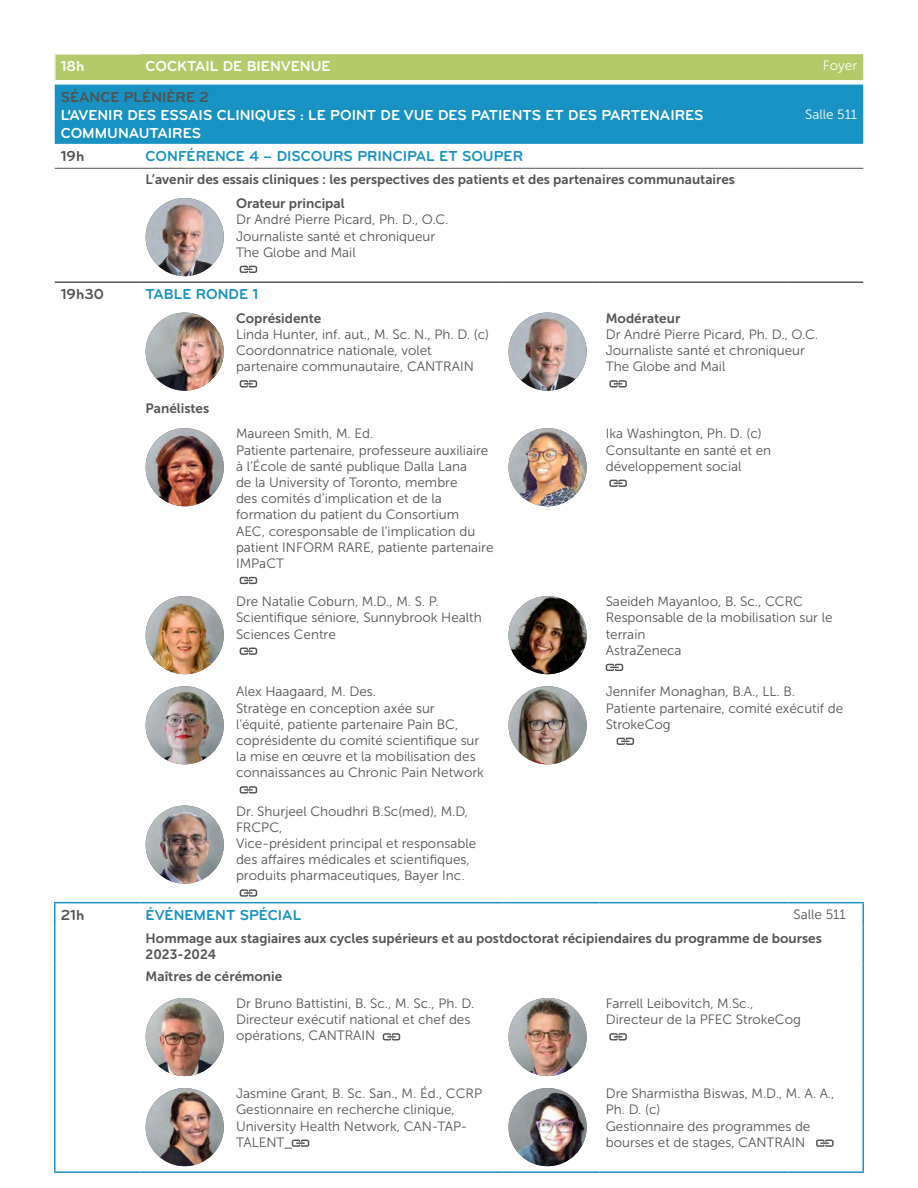
<style>
.page{position:relative;width:918px;height:1188px;background:#fff}
.page>*{position:absolute;margin:0;border:0;box-sizing:border-box;transform-origin:0 0}
.t1{font:15px/18px "Bryant Pro Bold Alternate";color:#fff}
.t2{font:15px "Bryant Pro Bold Alternate";color:#1792c2}
.t3{font:700 15px "Bryant Pro";color:#fff}
.t4{font:15px "Bryant Pro Bold Alternate";color:#525252}
.t5{font:13.5px/16.2px "Museo Sans 300";color:#525352}
.t6{font:13.5px/16.2px "Museo Sans 700";color:#525352}
.t7{font:13.5px "Museo Sans 300";color:#fff}
.s1{color:#525252}
.s2{font-family:"Museo Sans 700"}
</style>
<div class="page">
<div style="left:55px;top:54px;width:85px;height:26px;background:#b3ca69"></div>
<div style="left:140px;top:54px;width:723px;height:26px;background:#b3ca69"></div>
<div style="left:55px;top:85px;width:808px;height:59px;background:#1792c2"></div>
<hr style="left:54px;top:54px;width:86px;height:1px;background:#f4f4f5">
<hr style="left:54px;top:54px;width:2px;height:26px;background:#f4f4f5">
<hr style="left:55px;top:282px;width:85px;height:1px;background:#000">
<hr style="left:140px;top:282px;width:90px;height:1px;background:#000">
<hr style="left:230px;top:282px;width:273px;height:1px;background:#000">
<hr style="left:503px;top:282px;width:97px;height:1px;background:#000">
<hr style="left:600px;top:282px;width:188px;height:1px;background:#000">
<hr style="left:788px;top:282px;width:75px;height:1px;background:#000">
<hr style="left:55px;top:168px;width:85px;height:1px;background:#525252">
<hr style="left:140px;top:168px;width:90px;height:1px;background:#525252">
<hr style="left:230px;top:168px;width:273px;height:1px;background:#525252">
<hr style="left:503px;top:168px;width:97px;height:1px;background:#525252">
<hr style="left:600px;top:168px;width:188px;height:1px;background:#525252">
<hr style="left:788px;top:168px;width:75px;height:1px;background:#525252">
<hr style="left:54px;top:902px;width:86px;height:1px;background:#1792c2">
<hr style="left:54px;top:903px;width:2px;height:23px;background:#1792c2">
<hr style="left:140px;top:902px;width:90px;height:1px;background:#1792c2">
<hr style="left:230px;top:902px;width:273px;height:1px;background:#1792c2">
<hr style="left:503px;top:902px;width:97px;height:1px;background:#1792c2">
<hr style="left:600px;top:902px;width:188px;height:1px;background:#1792c2">
<hr style="left:788px;top:902px;width:76px;height:1px;background:#1792c2">
<hr style="left:862px;top:903px;width:2px;height:23px;background:#1792c2">
<hr style="left:54px;top:926px;width:2px;height:39px;background:#1792c2">
<hr style="left:862px;top:926px;width:2px;height:39px;background:#1792c2">
<hr style="left:54px;top:965px;width:2px;height:27px;background:#1792c2">
<hr style="left:862px;top:965px;width:2px;height:27px;background:#1792c2">
<hr style="left:54px;top:992px;width:2px;height:90px;background:#1792c2">
<hr style="left:862px;top:992px;width:2px;height:90px;background:#1792c2">
<hr style="left:54px;top:1082px;width:2px;height:89px;background:#1792c2">
<hr style="left:862px;top:1082px;width:2px;height:89px;background:#1792c2">
<hr style="left:54px;top:1171px;width:86px;height:2px;background:#1792c2">
<hr style="left:140px;top:1171px;width:90px;height:2px;background:#1792c2">
<hr style="left:230px;top:1171px;width:273px;height:2px;background:#1792c2">
<hr style="left:503px;top:1171px;width:97px;height:2px;background:#1792c2">
<hr style="left:600px;top:1171px;width:188px;height:2px;background:#1792c2">
<hr style="left:788px;top:1171px;width:76px;height:2px;background:#1792c2">
<img style="left:146px;top:198px;width:78px;height:78px;border-radius:39px">
<svg style="left:240px;top:266px;width:17px;height:7px"></svg>
<img style="left:146px;top:313px;width:78px;height:78px;border-radius:39px">
<svg style="left:240px;top:380px;width:17px;height:7px"></svg>
<img style="left:509px;top:313px;width:78px;height:78px;border-radius:39px">
<svg style="left:609px;top:380px;width:18px;height:7px"></svg>
<img style="left:146px;top:428px;width:78px;height:78px;border-radius:39px">
<svg style="left:240px;top:577px;width:17px;height:7px"></svg>
<img style="left:509px;top:428px;width:78px;height:78px;border-radius:39px">
<svg style="left:609px;top:480px;width:18px;height:7px"></svg>
<img style="left:146px;top:596px;width:78px;height:78px;border-radius:39px">
<svg style="left:240px;top:648px;width:17px;height:7px"></svg>
<img style="left:509px;top:596px;width:78px;height:78px;border-radius:39px">
<svg style="left:606px;top:664px;width:17px;height:7px"></svg>
<img style="left:146px;top:686px;width:78px;height:78px;border-radius:39px">
<svg style="left:240px;top:786px;width:17px;height:8px"></svg>
<img style="left:509px;top:686px;width:78px;height:78px;border-radius:39px">
<svg style="left:617px;top:738px;width:17px;height:7px"></svg>
<img style="left:146px;top:806px;width:78px;height:78px;border-radius:39px">
<svg style="left:240px;top:889px;width:17px;height:8px"></svg>
<img style="left:146px;top:998px;width:78px;height:78px;border-radius:39px">
<svg style="left:383px;top:1033px;width:17px;height:7px"></svg>
<img style="left:509px;top:998px;width:78px;height:78px;border-radius:39px">
<svg style="left:609px;top:1033px;width:18px;height:7px"></svg>
<img style="left:146px;top:1088px;width:78px;height:78px;border-radius:39px">
<svg style="left:284px;top:1140px;width:25px;height:9px"></svg>
<img style="left:509px;top:1088px;width:78px;height:78px;border-radius:39px">
<svg style="left:816px;top:1140px;width:18px;height:7px"></svg>
<p class="t1" style="left:61px;top:57px;width:25px">18h</p>
<p class="t3" style="left:146px;top:57px;width:186px">COCKTAIL DE BIENVENUE</p>
<p class="t7" style="left:823px;top:58px;width:36px">Foyer</p>
<p class="t1" style="left:61px;top:88px;width:644px"><span class="s1">SÉANCE PLÉNIÈRE 2<br></span>L’AVENIR DES ESSAIS CLINIQUES : LE POINT DE VUE DES PATIENTS ET DES PARTENAIRES<br>COMMUNAUTAIRES</p>
<p class="t7" style="left:805px;top:107px;width:54px">Salle 511</p>
<p class="t4" style="left:61px;top:147px;width:25px">19h</p>
<p class="t2" style="left:146px;top:147px;width:379px">CONFÉRENCE 4 – DISCOURS PRINCIPAL ET SOUPER</p>
<p class="t6" style="left:146px;top:172px;width:591px">L’avenir des essais cliniques : les perspectives des patients et des partenaires communautaires</p>
<p class="t5" style="left:236px;top:196px;width:214px"><span class="s2">Orateur principal<br></span>Dr André Pierre Picard, Ph. D., O.C.</p>
<p class="t5" style="left:236px;top:228px;width:201px">Journaliste santé et chroniqueur</p>
<p class="t5" style="left:236px;top:244px;width:121px">The Globe and Mail</p>
<p class="t4" style="left:61px;top:285px;width:45px">19h30</p>
<p class="t2" style="left:146px;top:285px;width:114px">TABLE RONDE 1</p>
<p class="t5" style="left:236px;top:310px;width:255px"><span class="s2">Coprésidente<br></span>Linda Hunter, inf. aut., M. Sc. N., Ph. D. (c)</p>
<p class="t5" style="left:236px;top:342px;width:239px">Coordonnatrice nationale, volet partenaire communautaire, CANTRAIN</p>
<p class="t5" style="left:606px;top:310px;width:214px"><span class="s2">Modérateur<br></span>Dr André Pierre Picard, Ph. D., O.C.</p>
<p class="t5" style="left:606px;top:342px;width:201px">Journaliste santé et chroniqueur</p>
<p class="t5" style="left:606px;top:359px;width:121px">The Globe and Mail</p>
<p class="t6" style="left:146px;top:400px;width:65px">Panélistes</p>
<p class="t5" style="left:236px;top:426px;width:139px">Maureen Smith, M. Ed.</p>
<p class="t5" style="left:236px;top:442px;width:259px">Patiente partenaire, professeure auxiliaire à l’École de santé publique Dalla Lana<br>de la University of Toronto, membre<br>des comités d’implication et de la formation du patient du Consortium<br>AEC, coresponsable de l’implication du patient INFORM RARE, patiente partenaire IMPaCT</p>
<p class="t5" style="left:236px;top:594px;width:204px">Dre Natalie Coburn, M.D., M. S. P.</p>
<p class="t5" style="left:236px;top:610px;width:247px">Scientifique séniore, Sunnybrook Health<br>Sciences Centre</p>
<p class="t5" style="left:236px;top:684px;width:142px">Alex Haagaard, M. Des.</p>
<p class="t5" style="left:236px;top:700px;width:249px">Stratège en conception axée sur l’équité, patiente partenaire Pain BC, coprésidente du comité scientifique sur la mise en œuvre et la mobilisation des connaissances au Chronic Pain Network</p>
<p class="t5" style="left:236px;top:803px;width:242px">Dr. Shurjeel Choudhri B.Sc(med), M.D,<br>FRCPC,<br>Vice-président principal et responsable des affaires médicales et scientifiques,</p>
<p class="t5" style="left:236px;top:868px;width:230px">produits pharmaceutiques, Bayer Inc.</p>
<p class="t5" style="left:606px;top:426px;width:157px">Ika Washington, Ph. D. (c)</p>
<p class="t5" style="left:606px;top:442px;width:167px">Consultante en santé et en développement social</p>
<p class="t5" style="left:606px;top:594px;width:199px">Saeideh Mayanloo, B. Sc., CCRC</p>
<p class="t5" style="left:606px;top:610px;width:228px">Responsable de la mobilisation sur le terrain</p>
<p class="t5" style="left:606px;top:642px;width:77px">AstraZeneca</p>
<p class="t5" style="left:606px;top:684px;width:191px">Jennifer Monaghan, B.A., LL. B.</p>
<p class="t5" style="left:606px;top:700px;width:239px">Patiente partenaire, comité exécutif de<br>StrokeCog</p>
<p class="t4" style="left:61px;top:906px;width:25px">21h</p>
<p class="t2" style="left:146px;top:906px;width:157px">ÉVÉNEMENT SPÉCIAL</p>
<p class="t5" style="left:794px;top:906px;width:54px">Salle 511</p>
<p class="t6" style="left:146px;top:930px;width:678px">Hommage aux stagiaires aux cycles supérieurs et au postdoctorat récipiendaires du programme de bourses<br>2023-2024</p>
<p class="t6" style="left:146px;top:968px;width:138px">Maîtres de cérémonie</p>
<p class="t5" style="left:236px;top:995px;width:240px">Dr Bruno Battistini, B. Sc., M. Sc., Ph. D.</p>
<p class="t5" style="left:236px;top:1012px;width:236px">Directeur exécutif national et chef des opérations, CANTRAIN</p>
<p class="t5" style="left:606px;top:995px;width:149px">Farrell Leibovitch, M.Sc.,</p>
<p class="t5" style="left:606px;top:1012px;width:197px">Directeur de la PFEC StrokeCog</p>
<p class="t5" style="left:236px;top:1086px;width:248px">Jasmine Grant, B. Sc. San., M. Éd., CCRP</p>
<p class="t5" style="left:236px;top:1102px;width:233px">Gestionnaire en recherche clinique,<br>University Health Network, CAN-TAP-<br>TALENT</p>
<p class="t5" style="left:606px;top:1086px;width:230px">Dre Sharmistha Biswas, M.D., M. A. A.,<br>Ph. D. (c)</p>
<p class="t5" style="left:606px;top:1118px;width:206px">Gestionnaire des programmes de bourses et de stages, CANTRAIN</p>
</div>
